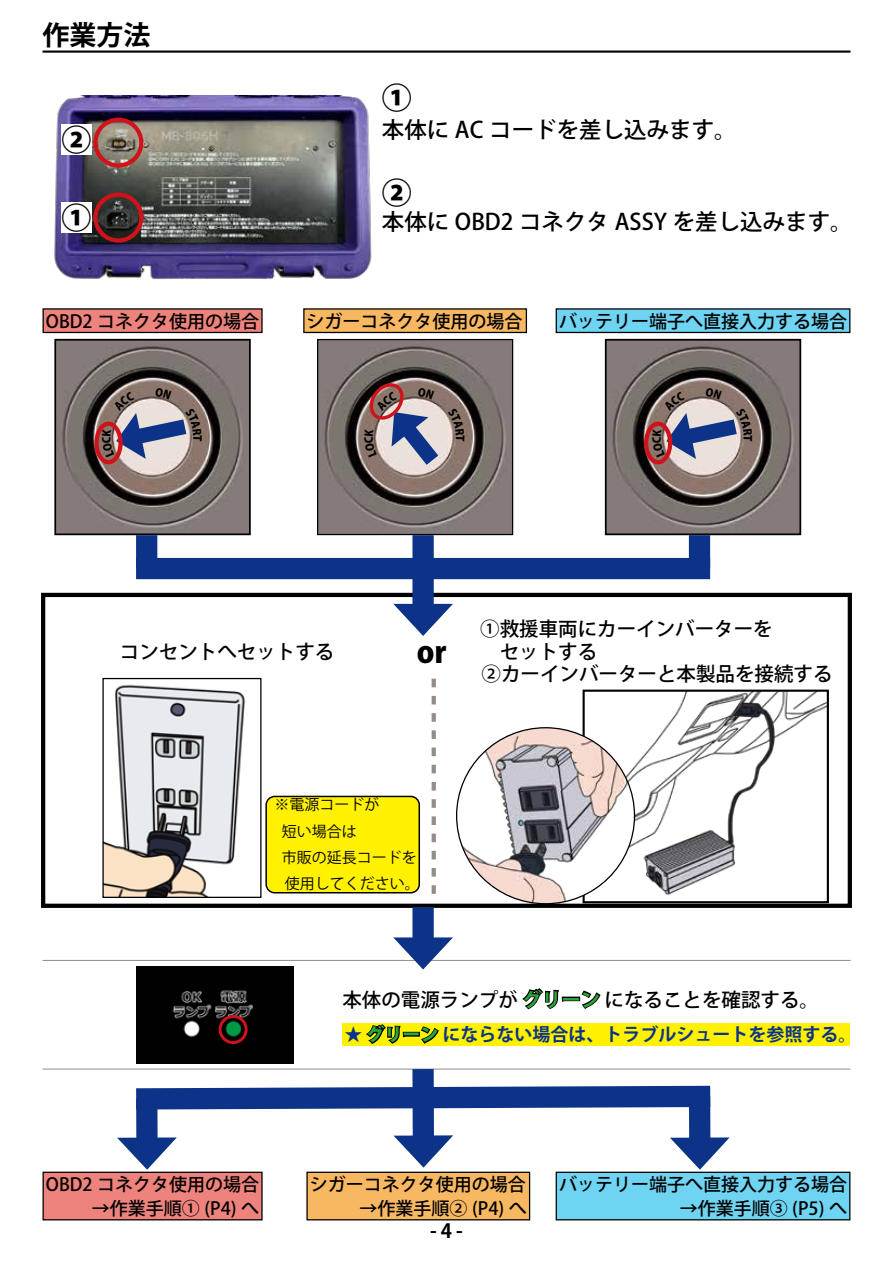
<style>
.page{position:relative;width:893px;height:1263px;background:#fff}
.page>*{position:absolute;margin:0;border:0;box-sizing:border-box;transform-origin:0 0}
.t1{font:800 30px "Koz Go Pro";color:#000}
.t2{font:700 27px "Koz Go Pro";color:#000}
.t3{font:500 22.5px "Koz Go Pro";color:#000}
.t4{font:500 19.5px/22.5px "Koz Go Pro";color:#000}
.t5{font:700 19.5px "Koz Go Pro";color:#000}
.t6{font:500 18px "Koz Go Pro";color:#000}
.t7{font:700 18px "Koz Go Pro";color:#0c3388}
.t8{font:15px/26.2px "Koz Go Pr 6 N";color:#000}
.s1{font-weight:700}
.s2{font-weight:800;color:#000}
</style>
<div class="page">
<img style="left:54px;top:95px;width:318px;height:184px">
<div style="left:41px;top:593px;width:811px;height:315px;border:4px solid #000"></div>
<hr style="left:43px;top:51px;width:807px;height:2px;background:#000">
<hr style="left:43px;top:960px;width:807px;height:1px;background:#958c87">
<img style="left:57px;top:342px;width:191px;height:190px">
<div style="left:54px;top:339px;width:197px;height:196px;border:2px solid #000"></div>
<img style="left:608px;top:342px;width:190px;height:190px">
<div style="left:605px;top:339px;width:196px;height:196px;border:2px solid #000"></div>
<img style="left:319px;top:341px;width:192px;height:192px">
<div style="left:317px;top:339px;width:196px;height:196px;border:1px solid #000"></div>
<img style="left:104px;top:684px;width:141px;height:212px">
<div style="left:102px;top:678px;width:159px;height:220px;border:1px solid #000"></div>
<img style="left:634px;top:693px;width:192px;height:202px">
<div style="left:583px;top:690px;width:246px;height:213px;border:2px solid #000"></div>
<img style="left:457px;top:728px;width:177px;height:176px">
<svg style="left:432px;top:679px;width:4px;height:215px"></svg>
<hr style="left:43px;top:1069px;width:807px;height:1px;background:#958c87">
<div style="left:94px;top:422px;width:29px;height:42px;border:4px solid #d0121b;border-radius:50%"></div>
<div style="left:644px;top:422px;width:28px;height:42px;border:4px solid #d0121b;border-radius:50%"></div>
<div style="left:43px;top:309px;width:219px;height:23px;background:#ee827c"></div>
<div style="left:43px;top:308px;width:220px;height:25px;border:1px solid #000"></div>
<div style="left:556px;top:309px;width:294px;height:23px;background:#6fd3f2"></div>
<div style="left:556px;top:308px;width:294px;height:25px;border:1px solid #000"></div>
<div style="left:304px;top:309px;width:222px;height:23px;background:#f8b862"></div>
<div style="left:303px;top:308px;width:224px;height:25px;border:1px solid #000"></div>
<div style="left:342px;top:1023px;width:507px;height:22px;background:#fff100"></div>
<div style="left:43px;top:1172px;width:219px;height:48px;background:#ee827c"></div>
<div style="left:43px;top:1172px;width:220px;height:48px;border:1px solid #000"></div>
<div style="left:556px;top:1172px;width:294px;height:48px;background:#6fd3f2"></div>
<div style="left:556px;top:1172px;width:294px;height:48px;border:1px solid #000"></div>
<div style="left:307px;top:1172px;width:223px;height:48px;background:#f8b862"></div>
<div style="left:306px;top:1172px;width:224px;height:48px;border:1px solid #000"></div>
<svg style="left:62px;top:202px;width:30px;height:30px"></svg>
<svg style="left:62px;top:125px;width:30px;height:30px"></svg>
<div style="left:266px;top:796px;width:153px;height:97px;background:#fff100;border-radius:9px"></div>
<div style="left:265px;top:796px;width:155px;height:97px;border:1px solid #000;border-radius:9px"></div>
<div style="left:136px;top:535px;width:21px;height:33px;background:#0c3388"></div>
<div style="left:689px;top:535px;width:21px;height:33px;background:#0c3388"></div>
<div style="left:412px;top:535px;width:22px;height:33px;background:#0c3388"></div>
<div style="left:136px;top:558px;width:574px;height:21px;background:#0c3388"></div>
<div style="left:412px;top:574px;width:22px;height:42px;background:#0c3388"></div>
<svg style="left:393px;top:604px;width:60px;height:32px"></svg>
<div style="left:412px;top:907px;width:22px;height:42px;background:#0c3388"></div>
<svg style="left:393px;top:937px;width:60px;height:32px"></svg>
<div style="left:689px;top:1096px;width:21px;height:53px;background:#0c3388"></div>
<svg style="left:670px;top:1137px;width:60px;height:33px"></svg>
<div style="left:136px;top:1099px;width:22px;height:50px;background:#0c3388"></div>
<svg style="left:117px;top:1137px;width:60px;height:33px"></svg>
<div style="left:413px;top:1098px;width:21px;height:49px;background:#0c3388"></div>
<svg style="left:393px;top:1135px;width:60px;height:32px"></svg>
<svg style="left:136px;top:1085px;width:575px;height:35px"></svg>
<div style="left:412px;top:1069px;width:22px;height:19px;background:#0c3388"></div>
<div style="left:93px;top:118px;width:50px;height:50px;border:4px solid #d0121b;border-radius:50%"></div>
<div style="left:93px;top:193px;width:50px;height:50px;border:4px solid #d0121b;border-radius:50%"></div>
<img style="left:136px;top:966px;width:158px;height:97px">
<div style="left:219px;top:1015px;width:29px;height:29px;border:3px solid #d0121b;border-radius:50%"></div>
<svg style="left:102px;top:387px;width:100px;height:72px;background:#958a92"></svg>
<svg style="left:652px;top:387px;width:101px;height:72px;background:#948992"></svg>
<svg style="left:364px;top:378px;width:101px;height:103px;background:#97888c"></svg>
<h2 class="t2" style="left:43px;top:18px;width:109px">作業方法</h2>
<h1 class="t1" style="left:62px;top:121px;width:31px">2</h1>
<h1 class="t1" style="left:62px;top:198px;width:31px">1</h1>
<p class="t6" style="left:46px;top:309px;width:215px">OBD2 コネクタ使用の場合</p>
<h1 class="t1" style="left:382px;top:78px;width:32px">1</h1>
<p class="t3" style="left:382px;top:115px;width:356px">本体に AC コードを差し込みます。</p>
<h1 class="t1" style="left:382px;top:173px;width:32px">2</h1>
<p class="t3" style="left:382px;top:208px;width:472px">本体に OBD2 コネクタ ASSY を差し込みます。</p>
<p class="t6" style="left:307px;top:309px;width:217px">シガーコネクタ使用の場合</p>
<p class="t6" style="left:559px;top:309px;width:289px">バッテリー端子へ直接入力する場合</p>
<p class="t4" style="left:120px;top:641px;width:216px">コンセントへセットする</p>
<h1 class="t1" style="left:417px;top:632px;width:31px">or</h1>
<p class="t4" style="left:480px;top:619px;width:354px">①救援車両にカーインバーターを<br>　セットする<br>②カーインバーターと本製品を接続する</p>
<p class="t8" style="left:267px;top:792px;width:154px;text-indent:8px">※電源コードが<br>　短い場合は<br>　市販の延長コードを　使用してください。</p>
<p class="t4" style="left:342px;top:989px;width:478px">本体の電源ランプが<span class="s1">グリーン</span>になることを確認する。</p>
<p class="t7" style="left:345px;top:1023px;width:513px">★ <span class="s2">グリーン</span>にならない場合は、トラブルシュートを参照する。</p>
<p class="t6" style="left:46px;top:1173px;width:215px">OBD2 コネクタ使用の場合</p>
<p class="t6" style="left:92px;top:1197px;width:169px">→作業手順① ( へ) 4P</p>
<p class="t6" style="left:310px;top:1173px;width:217px">シガーコネクタ使用の場合</p>
<p class="t6" style="left:360px;top:1197px;width:169px">→作業手順② ( へ) 4P</p>
<p class="t5" style="left:430px;top:1218px;width:34px">-4-</p>
<p class="t6" style="left:559px;top:1173px;width:289px">バッテリー端子へ直接入力する場合</p>
<p class="t6" style="left:680px;top:1197px;width:169px">→作業手順③ ( へ) 5P</p>
</div>
